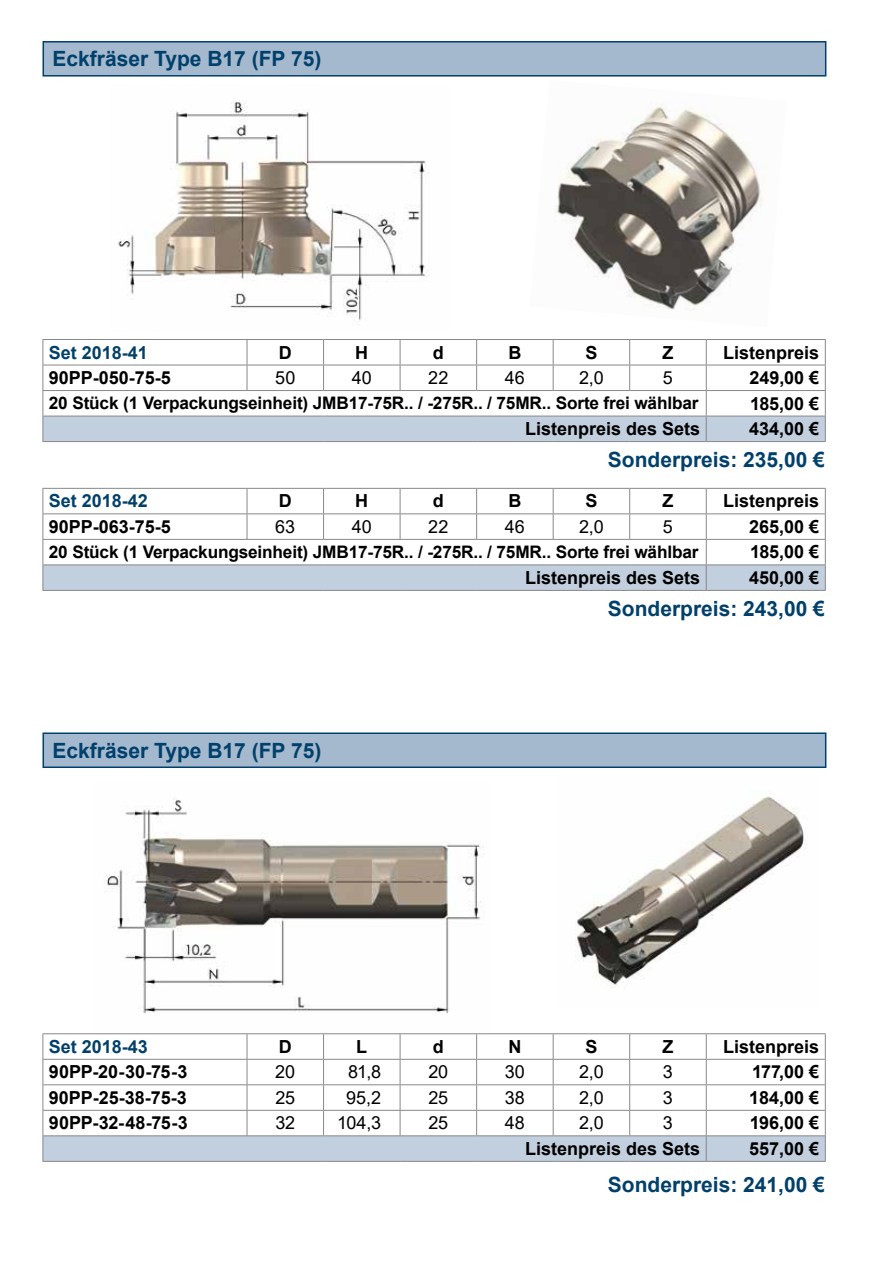
<style>
.page{position:relative;width:893px;height:1263px;background:#fff}
.page>*{position:absolute;margin:0;border:0;box-sizing:border-box;transform-origin:0 0}
.t1{font:700 21px "Arial";color:#00406b}
.t2{font:700 18px "Arial";color:#000}
.t3{font:18px "Arial";color:#000}
.t4{font:700 18px "Arial";color:#00406b}
.t5{font:700 17.25px "Arial";letter-spacing:-.01em;color:#000}
</style>
<div class="page">
<img style="left:118px;top:101px;width:309px;height:220px">
<img style="left:555px;top:104px;width:208px;height:207px">
<img style="left:104px;top:798px;width:380px;height:216px">
<img style="left:575px;top:796px;width:231px;height:193px">
<hr style="left:43px;top:339px;width:204px;height:1px;background:#87888a">
<hr style="left:247px;top:339px;width:77px;height:1px;background:#87888a">
<hr style="left:324px;top:339px;width:76px;height:1px;background:#87888a">
<hr style="left:400px;top:339px;width:77px;height:1px;background:#87888a">
<hr style="left:477px;top:339px;width:76px;height:1px;background:#87888a">
<hr style="left:553px;top:339px;width:77px;height:1px;background:#87888a">
<hr style="left:630px;top:339px;width:76px;height:1px;background:#87888a">
<hr style="left:706px;top:339px;width:120px;height:1px;background:#87888a">
<svg style="left:43px;top:340px;width:783px;height:101px"></svg>
<hr style="left:43px;top:441px;width:204px;height:1px;background:#87888a">
<hr style="left:247px;top:441px;width:77px;height:1px;background:#87888a">
<hr style="left:324px;top:441px;width:76px;height:1px;background:#87888a">
<hr style="left:400px;top:441px;width:77px;height:1px;background:#87888a">
<hr style="left:477px;top:441px;width:76px;height:1px;background:#87888a">
<hr style="left:553px;top:441px;width:77px;height:1px;background:#87888a">
<hr style="left:630px;top:441px;width:76px;height:1px;background:#87888a">
<hr style="left:706px;top:441px;width:120px;height:1px;background:#87888a">
<hr style="left:43px;top:488px;width:204px;height:1px;background:#87888a">
<hr style="left:706px;top:488px;width:120px;height:1px;background:#87888a">
<hr style="left:43px;top:590px;width:204px;height:1px;background:#87888a">
<hr style="left:247px;top:590px;width:77px;height:1px;background:#87888a">
<hr style="left:324px;top:590px;width:76px;height:1px;background:#87888a">
<hr style="left:400px;top:590px;width:77px;height:1px;background:#87888a">
<hr style="left:477px;top:590px;width:76px;height:1px;background:#87888a">
<hr style="left:553px;top:590px;width:77px;height:1px;background:#87888a">
<hr style="left:630px;top:590px;width:76px;height:1px;background:#87888a">
<hr style="left:706px;top:590px;width:120px;height:1px;background:#87888a">
<hr style="left:247px;top:488px;width:77px;height:1px;background:#87888a">
<hr style="left:324px;top:488px;width:76px;height:1px;background:#87888a">
<hr style="left:400px;top:488px;width:77px;height:1px;background:#87888a">
<hr style="left:477px;top:488px;width:76px;height:1px;background:#87888a">
<hr style="left:553px;top:488px;width:77px;height:1px;background:#87888a">
<hr style="left:630px;top:488px;width:76px;height:1px;background:#87888a">
<svg style="left:43px;top:489px;width:783px;height:101px"></svg>
<hr style="left:247px;top:513px;width:77px;height:1px;background:#87888a">
<hr style="left:324px;top:513px;width:76px;height:1px;background:#87888a">
<hr style="left:400px;top:513px;width:77px;height:1px;background:#87888a">
<hr style="left:477px;top:513px;width:76px;height:1px;background:#87888a">
<hr style="left:553px;top:513px;width:77px;height:1px;background:#87888a">
<hr style="left:630px;top:513px;width:76px;height:1px;background:#87888a">
<div style="left:43px;top:42px;width:783px;height:34px;background:#a4b8ce"></div>
<div style="left:43px;top:41px;width:783px;height:36px;border:2px solid #00406b"></div>
<hr style="left:43px;top:1033px;width:204px;height:1px;background:#87888a">
<hr style="left:247px;top:1033px;width:77px;height:1px;background:#87888a">
<hr style="left:324px;top:1033px;width:76px;height:1px;background:#87888a">
<hr style="left:400px;top:1033px;width:77px;height:1px;background:#87888a">
<hr style="left:477px;top:1033px;width:76px;height:1px;background:#87888a">
<hr style="left:553px;top:1033px;width:77px;height:1px;background:#87888a">
<hr style="left:630px;top:1033px;width:76px;height:1px;background:#87888a">
<hr style="left:706px;top:1033px;width:120px;height:1px;background:#87888a">
<svg style="left:43px;top:1034px;width:783px;height:127px"></svg>
<hr style="left:43px;top:1161px;width:204px;height:1px;background:#87888a">
<hr style="left:247px;top:1161px;width:77px;height:1px;background:#87888a">
<hr style="left:324px;top:1161px;width:76px;height:1px;background:#87888a">
<hr style="left:400px;top:1161px;width:77px;height:1px;background:#87888a">
<hr style="left:477px;top:1161px;width:76px;height:1px;background:#87888a">
<hr style="left:553px;top:1161px;width:77px;height:1px;background:#87888a">
<hr style="left:630px;top:1161px;width:76px;height:1px;background:#87888a">
<hr style="left:706px;top:1161px;width:120px;height:1px;background:#87888a">
<div style="left:43px;top:733px;width:783px;height:34px;background:#a4b8ce"></div>
<div style="left:43px;top:732px;width:783px;height:36px;border:2px solid #00406b"></div>
<p class="t1" style="left:53px;top:44px;width:270px">Eckfräser Type B17 (FP 75)</p>
<p class="t4" style="left:49px;top:340px;width:101px">Set 2018-41</p>
<p class="t2" style="left:279px;top:340px;width:14px">D</p>
<p class="t2" style="left:355px;top:340px;width:14px">H</p>
<p class="t2" style="left:433px;top:340px;width:12px">d</p>
<p class="t2" style="left:508px;top:340px;width:14px">B</p>
<p class="t2" style="left:585px;top:340px;width:14px">S</p>
<p class="t2" style="left:662px;top:340px;width:12px">Z</p>
<p class="t2" style="left:723px;top:340px;width:98px">Listenpreis</p>
<p class="t2" style="left:49px;top:365px;width:124px">90PP-050-75-5</p>
<p class="t3" style="left:275px;top:365px;width:22px">50</p>
<p class="t3" style="left:352px;top:365px;width:22px">40</p>
<p class="t3" style="left:428px;top:365px;width:22px">22</p>
<p class="t3" style="left:505px;top:365px;width:22px">46</p>
<p class="t3" style="left:579px;top:365px;width:26px">2,0</p>
<p class="t3" style="left:663px;top:365px;width:12px">5</p>
<p class="t2" style="left:749px;top:365px;width:71px">249,00 €</p>
<p class="t5" style="left:49px;top:391px;width:651px">20 Stück (1 Verpackungseinheit) JMB17-75R.. / -275R.. / 75MR.. Sorte frei wählbar</p>
<p class="t2" style="left:750px;top:391px;width:71px">185,00 €</p>
<p class="t2" style="left:525px;top:416px;width:177px">Listenpreis des Sets</p>
<p class="t2" style="left:749px;top:416px;width:72px">434,00 €</p>
<p class="t1" style="left:608px;top:445px;width:219px">Sonderpreis: 235,00 €</p>
<p class="t4" style="left:49px;top:488px;width:101px">Set 2018-42</p>
<p class="t2" style="left:279px;top:488px;width:14px">D</p>
<p class="t2" style="left:355px;top:488px;width:14px">H</p>
<p class="t2" style="left:433px;top:488px;width:12px">d</p>
<p class="t2" style="left:508px;top:488px;width:14px">B</p>
<p class="t2" style="left:585px;top:488px;width:14px">S</p>
<p class="t2" style="left:662px;top:488px;width:12px">Z</p>
<p class="t2" style="left:723px;top:488px;width:98px">Listenpreis</p>
<p class="t2" style="left:49px;top:514px;width:124px">90PP-063-75-5</p>
<p class="t3" style="left:275px;top:514px;width:22px">63</p>
<p class="t3" style="left:352px;top:514px;width:22px">40</p>
<p class="t3" style="left:428px;top:514px;width:22px">22</p>
<p class="t3" style="left:505px;top:514px;width:22px">46</p>
<p class="t3" style="left:579px;top:514px;width:26px">2,0</p>
<p class="t3" style="left:663px;top:514px;width:12px">5</p>
<p class="t2" style="left:749px;top:514px;width:72px">265,00 €</p>
<p class="t5" style="left:49px;top:540px;width:651px">20 Stück (1 Verpackungseinheit) JMB17-75R.. / -275R.. / 75MR.. Sorte frei wählbar</p>
<p class="t2" style="left:750px;top:539px;width:71px">185,00 €</p>
<p class="t2" style="left:525px;top:565px;width:177px">Listenpreis des Sets</p>
<p class="t2" style="left:749px;top:565px;width:72px">450,00 €</p>
<p class="t1" style="left:53px;top:736px;width:270px">Eckfräser Type B17 (FP 75)</p>
<p class="t1" style="left:608px;top:594px;width:219px">Sonderpreis: 243,00 €</p>
<p class="t4" style="left:49px;top:1034px;width:101px">Set 2018-43</p>
<p class="t2" style="left:279px;top:1034px;width:14px">D</p>
<p class="t2" style="left:356px;top:1034px;width:12px">L</p>
<p class="t2" style="left:433px;top:1034px;width:12px">d</p>
<p class="t2" style="left:508px;top:1034px;width:14px">N</p>
<p class="t2" style="left:585px;top:1034px;width:14px">S</p>
<p class="t2" style="left:662px;top:1034px;width:12px">Z</p>
<p class="t2" style="left:723px;top:1034px;width:98px">Listenpreis</p>
<p class="t2" style="left:49px;top:1059px;width:140px">90PP-20-30-75-3</p>
<p class="t3" style="left:275px;top:1060px;width:21px">20</p>
<p class="t3" style="left:348px;top:1060px;width:35px">81,8</p>
<p class="t3" style="left:428px;top:1060px;width:21px">20</p>
<p class="t3" style="left:505px;top:1060px;width:22px">30</p>
<p class="t3" style="left:579px;top:1060px;width:26px">2,0</p>
<p class="t3" style="left:663px;top:1060px;width:12px">3</p>
<p class="t2" style="left:752px;top:1059px;width:69px">177,00 €</p>
<p class="t2" style="left:49px;top:1085px;width:140px">90PP-25-38-75-3</p>
<p class="t3" style="left:275px;top:1085px;width:21px">25</p>
<p class="t3" style="left:346px;top:1085px;width:37px">95,2</p>
<p class="t3" style="left:428px;top:1085px;width:21px">25</p>
<p class="t3" style="left:505px;top:1085px;width:22px">38</p>
<p class="t3" style="left:579px;top:1085px;width:26px">2,0</p>
<p class="t3" style="left:663px;top:1085px;width:12px">3</p>
<p class="t2" style="left:749px;top:1085px;width:72px">184,00 €</p>
<p class="t2" style="left:49px;top:1110px;width:140px">90PP-32-48-75-3</p>
<p class="t3" style="left:275px;top:1111px;width:21px">32</p>
<p class="t3" style="left:337px;top:1111px;width:46px">104,3</p>
<p class="t3" style="left:428px;top:1111px;width:21px">25</p>
<p class="t3" style="left:505px;top:1111px;width:22px">48</p>
<p class="t3" style="left:579px;top:1111px;width:26px">2,0</p>
<p class="t3" style="left:663px;top:1111px;width:12px">3</p>
<p class="t2" style="left:750px;top:1110px;width:71px">196,00 €</p>
<p class="t2" style="left:525px;top:1136px;width:177px">Listenpreis des Sets</p>
<p class="t2" style="left:749px;top:1136px;width:72px">557,00 €</p>
<p class="t1" style="left:608px;top:1169px;width:219px">Sonderpreis: 241,00 €</p>
</div>
